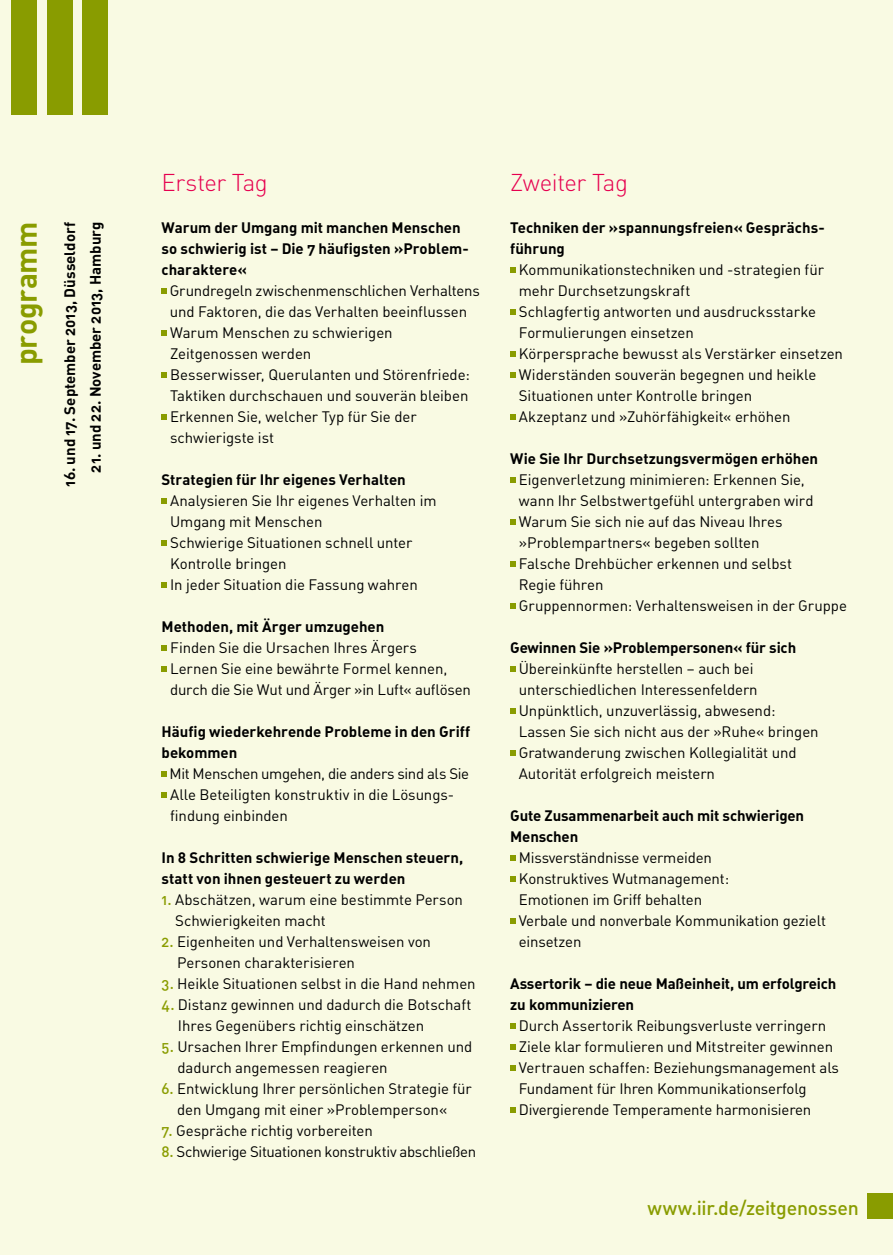
<style>
.page{position:relative;width:893px;height:1255px;background:#fff}
.page>*{position:absolute;margin:0;border:0;box-sizing:border-box;transform-origin:0 0}
.t1{font:30px "DIN Bold Alternate";letter-spacing:-.015em;color:#899c00}
.t2{font:24px "DIN Light Alternate";letter-spacing:-.02em;color:#e6004f}
.t3{font:19.5px "DIN Medium Alternate";letter-spacing:-.015em;color:#899c00}
.t4{font:15px/21px "DIN Regular Alternate";letter-spacing:-.005em;color:#000}
.t5{font:15px/21px "DIN Bold Alternate";letter-spacing:-.005em;color:#000}
.t6{font:15px "DIN Regular Alternate";letter-spacing:-.025em;color:#000}
.s1{font-family:"DIN Medium Alternate";color:#899c00}
</style>
<div class="page">
<div style="left:0;top:0;width:893px;height:1254px;background:#f9fae3"></div>
<svg style="left:162px;top:288px;width:5px;height:5px"></svg>
<svg style="left:162px;top:330px;width:5px;height:5px"></svg>
<svg style="left:162px;top:372px;width:5px;height:5px"></svg>
<svg style="left:162px;top:414px;width:5px;height:5px"></svg>
<svg style="left:162px;top:498px;width:5px;height:5px"></svg>
<svg style="left:162px;top:540px;width:5px;height:5px"></svg>
<svg style="left:162px;top:582px;width:5px;height:5px"></svg>
<svg style="left:162px;top:645px;width:5px;height:5px"></svg>
<svg style="left:162px;top:666px;width:5px;height:5px"></svg>
<svg style="left:162px;top:771px;width:5px;height:5px"></svg>
<svg style="left:162px;top:792px;width:5px;height:5px"></svg>
<svg style="left:510px;top:267px;width:5px;height:5px"></svg>
<svg style="left:510px;top:309px;width:5px;height:5px"></svg>
<svg style="left:510px;top:351px;width:5px;height:5px"></svg>
<svg style="left:510px;top:372px;width:5px;height:5px"></svg>
<svg style="left:510px;top:414px;width:5px;height:5px"></svg>
<svg style="left:510px;top:477px;width:5px;height:5px"></svg>
<svg style="left:510px;top:519px;width:5px;height:5px"></svg>
<svg style="left:510px;top:561px;width:5px;height:5px"></svg>
<svg style="left:510px;top:603px;width:5px;height:5px"></svg>
<svg style="left:510px;top:666px;width:5px;height:5px"></svg>
<svg style="left:510px;top:708px;width:5px;height:5px"></svg>
<svg style="left:510px;top:750px;width:5px;height:5px"></svg>
<svg style="left:510px;top:855px;width:5px;height:5px"></svg>
<svg style="left:510px;top:876px;width:5px;height:5px"></svg>
<svg style="left:510px;top:918px;width:5px;height:5px"></svg>
<svg style="left:510px;top:1023px;width:5px;height:5px"></svg>
<svg style="left:510px;top:1044px;width:5px;height:5px"></svg>
<svg style="left:510px;top:1065px;width:5px;height:5px"></svg>
<svg style="left:510px;top:1107px;width:5px;height:5px"></svg>
<div style="left:11px;top:0;width:26px;height:114px;background:#899c00"></div>
<div style="left:47px;top:0;width:25px;height:114px;background:#899c00"></div>
<div style="left:82px;top:0;width:26px;height:114px;background:#899c00"></div>
<div style="left:867px;top:1193px;width:26px;height:25px;background:#899c00"></div>
<h1 class="t1" style="left:6px;top:365px;width:145px;rotate:-90deg">programm</h1>
<p class="t5" style="left:59px;top:486px;width:266px;rotate:-90deg">16. und 17. September 2013, Düsseldorf</p>
<p class="t5" style="left:84px;top:472px;width:252px;rotate:-90deg">21. und 22. November 2013, Hamburg</p>
<h2 class="t2" style="left:162px;top:166px;width:108px">Erster Tag</h2>
<p class="t5" style="left:162px;top:216px;width:307px">Warum der Umgang mit manchen Menschen so schwierig ist – Die 7 häufigsten »Problem&shy;charaktere«</p>
<p class="t4" style="left:170px;top:279px;width:312px">Grundregeln zwischenmenschlichen Verhaltens und Faktoren, die das Verhalten beeinflussen Warum Menschen zu schwierigen Zeitgenossen werden<br>Besserwisser, Querulanten und Störenfriede:<br>Taktiken durchschauen und souverän bleiben Erkennen Sie, welcher Typ für Sie der schwierigste ist</p>
<p class="t5" style="left:162px;top:468px;width:246px">Strategien für Ihr eigenes Verhalten</p>
<p class="t4" style="left:170px;top:489px;width:268px">Analysieren Sie Ihr eigenes Verhalten im<br>Umgang mit Menschen<br>Schwierige Situationen schnell unter<br>Kontrolle bringen<br>In jeder Situation die Fassung wahren</p>
<p class="t5" style="left:162px;top:615px;width:224px">Methoden, mit Ärger umzugehen</p>
<p class="t4" style="left:170px;top:636px;width:302px">Finden Sie die U rsachen Ihres Ärgers<br>Lernen Sie eine bewährte Formel kennen, durch die Sie Wut und Ärger »in Luft« auflösen</p>
<p class="t5" style="left:162px;top:720px;width:310px">Häufig wiederkehrende Probleme in den Griff bekommen</p>
<p class="t4" style="left:170px;top:762px;width:301px">Mit Menschen umgehen, die anders sind als Sie<br>Alle Beteiligten konstruktiv in die Lösungs&shy;findung einbinden</p>
<p class="t5" style="left:162px;top:846px;width:303px">In 8 Schritten schwierige Menschen steuern, statt von ihnen gesteuert zu werden</p>
<p class="t4" style="left:175px;top:888px;width:289px;text-indent:-13px"><span class="s1">1.</span> Abschätzen, warum eine bestimmte Person<br>Schwierigkeiten macht</p>
<p class="t4" style="left:177px;top:930px;width:255px;text-indent:-16px"><span class="s1">2.</span> Eigenheiten und Verhaltensweisen von<br>Personen charakterisieren</p>
<p class="t4" style="left:162px;top:972px;width:316px"><span class="s1">3.</span> Heikle Situationen selbst in die Hand nehmen</p>
<p class="t4" style="left:178px;top:993px;width:295px;text-indent:-16px"><span class="s1">4.</span> Distanz gewinnen und dadurch die Botschaft<br>Ihres Gegenübers richtig einschätzen</p>
<p class="t4" style="left:177px;top:1035px;width:296px;text-indent:-16px"><span class="s1">5.</span> Ursachen Ihrer Empfindungen erkennen und dadurch angemessen reagieren</p>
<p class="t4" style="left:162px;top:1077px;width:312px;text-align:center"><span class="s1">6.</span> Entwicklung Ihrer persönlichen Strategie für den Umgang mit einer »Problemperson«</p>
<p class="t4" style="left:162px;top:1119px;width:213px"><span class="s1">7.</span> Gespräche richtig vorbereiten</p>
<p class="t6" style="left:162px;top:1141px;width:316px"><span class="s1">8.</span> Schwierige Situationen konstruktiv abschließen</p>
<h2 class="t2" style="left:510px;top:166px;width:119px">Zweiter Tag</h2>
<p class="t5" style="left:510px;top:216px;width:314px">Techniken der »spannungsfreien« Gesprächs&shy;führung</p>
<p class="t4" style="left:519px;top:258px;width:326px">Kommunikationstechniken und -strategien für mehr Durchsetzungskraft<br>Schlagfertig antworten und ausdrucksstarke -Formulierungen einsetzen<br>Körpersprache bewusst als Verstärker einsetzen Widerständen souverän begegnen und heikle Situationen unter Kontrolle bringen<br>Akzeptanz und »Zuhörfähigkeit« erhöhen</p>
<p class="t5" style="left:510px;top:447px;width:309px">Wie Sie Ihr Durchsetzungsvermögen erhöhen</p>
<p class="t4" style="left:519px;top:468px;width:330px">Eigenverletzung minimieren: Erkennen Sie,<br>wann Ihr Selbstwertgefühl untergraben wird Warum Sie sich nie auf das Niveau Ihres »Problempartners« begeben sollten<br>Falsche Drehbücher erkennen und selbst<br>Regie führen<br>Gruppennormen: Verhaltensweisen in der Gruppe</p>
<p class="t5" style="left:510px;top:636px;width:287px">Gewinnen Sie »Problempersonen« für sich</p>
<p class="t4" style="left:519px;top:657px;width:301px">Übereinkünfte herstellen – auch bei unterschiedlichen Interessenfeldern<br>U npünktlich, unzuverlässig, abwesend:<br>Lassen Sie sich nicht aus der »Ruhe« bringen Gratwanderung zwischen Kollegialität und Autorität erfolgreich meistern</p>
<p class="t5" style="left:510px;top:804px;width:295px">Gute Zusammenarbeit auch mit schwierigen<br>Menschen</p>
<p class="t4" style="left:519px;top:846px;width:309px">Missverständnisse vermeiden<br>Konstruktives Wutmanagement:<br>Emotionen im Griff behalten<br>Verbale und nonverbale Kommunikation gezielt einsetzen</p>
<p class="t5" style="left:510px;top:972px;width:328px">Assertorik – die neue Maßeinheit, um erfolgreich zu kommunizieren</p>
<p class="t4" style="left:519px;top:1014px;width:322px">Durch Assertorik Reibungsverluste verringern Ziele klar formulieren und Mitstreiter gewinnen Vertrauen schaffen: Beziehungsmanagement als Fundament für Ihren Kommunikationserfolg Divergierende Temperamente harmonisieren</p>
<h3 class="t3" style="left:647px;top:1194px;width:213px">www.iir.de/zeitgenossen</h3>
</div>
